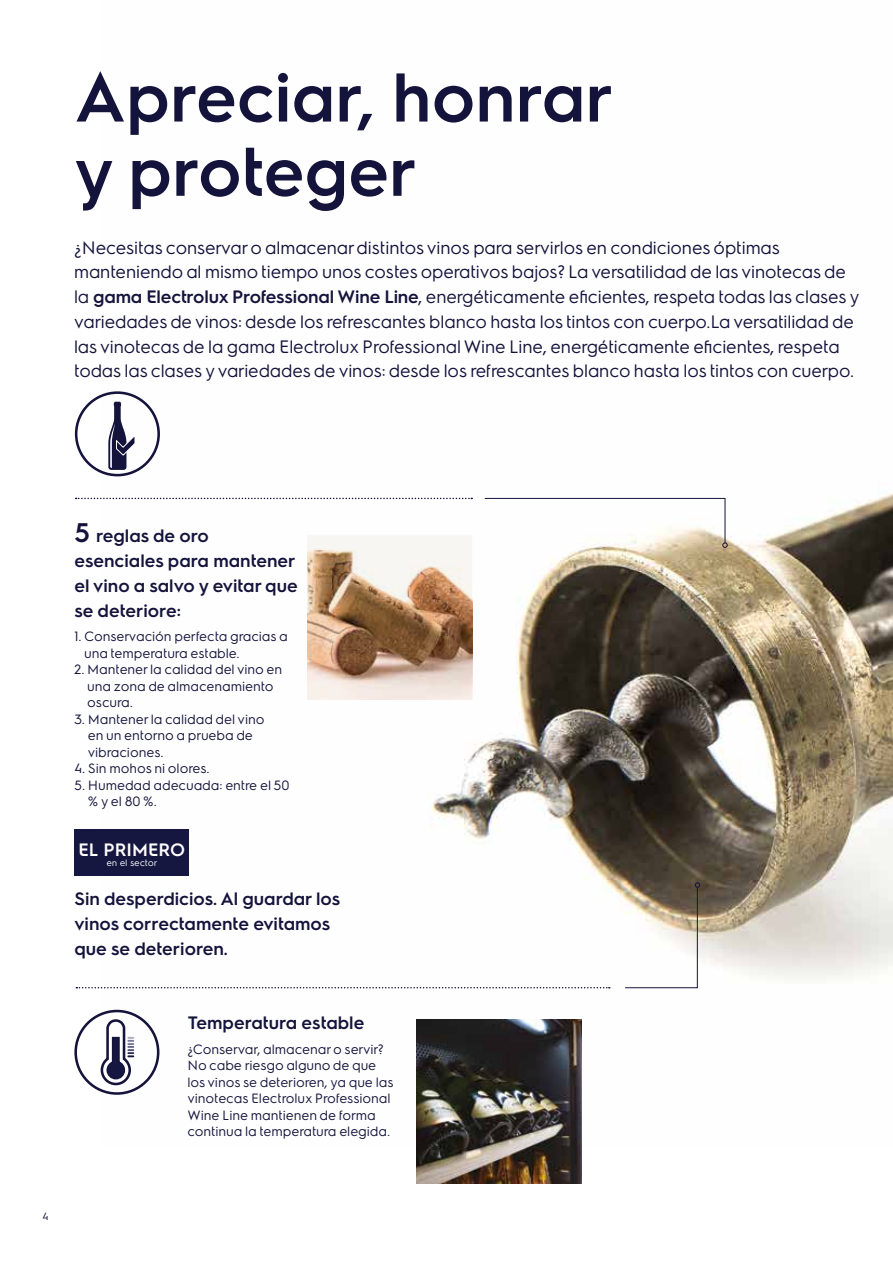
<style>
.page{position:relative;width:893px;height:1263px;background:#fff}
.page>*{position:absolute;margin:0;border:0;box-sizing:border-box;transform-origin:0 0}
.t1{font:600 69px/74.2px "Electrolux Sans";color:#14133b}
.t2{font:18px/24.8px "Electrolux Sans";letter-spacing:-.01em;color:#14133b}
.t3{font:600 18px/24.8px "Electrolux Sans";color:#14133b}
.t4{font:600 18px "Electrolux Sans";color:#fff}
.t5{font:13.5px/16.5px "Electrolux Sans";color:#14133b}
.t6{font:10.5px "Electrolux Sans";color:#14133b}
.t7{font:9.15px "Electrolux Sans";color:#fff}
.s1{font-weight:600}
.s2{font-size:27px}
</style>
<div class="page">
<img style="left:102px;top:391px;width:791px;height:755px">
<svg style="left:76px;top:498px;width:396px;height:1px"></svg>
<svg style="left:76px;top:987px;width:534px;height:1px"></svg>
<div style="left:75px;top:391px;width:85px;height:85px;border:3px solid #14133b;border-radius:50%"></div>
<svg style="left:108px;top:402px;width:28px;height:68px"></svg>
<div style="left:74px;top:829px;width:115px;height:46px;background:#161741"></div>
<svg style="left:484px;top:498px;width:243px;height:50px"></svg>
<svg style="left:625px;top:883px;width:75px;height:105px"></svg>
<img style="left:416px;top:1019px;width:165px;height:165px">
<div style="left:74px;top:1010px;width:85px;height:85px;border:3px solid #14133b;border-radius:50%"></div>
<svg style="left:100px;top:1018px;width:34px;height:68px"></svg>
<img style="left:307px;top:535px;width:165px;height:164px">
<h1 class="t1" style="left:74px;top:56px;width:541px">Apreciar, honrar y proteger</h1>
<p class="t2" style="left:74px;top:234px;width:787px">¿Necesitas conservar o almacenar distintos vinos para servirlos en condiciones óptimas manteniendo al mismo tiempo unos costes operativos bajos? La versatilidad de las vinotecas de la <span class="s1">gama Electrolux Professional Wine Line</span>, energéticamente eficientes, respeta todas las clases y variedades de vinos: desde los refrescantes blanco hasta los tintos con cuerpo.La versatilidad de las vinotecas de la gama Electrolux Professional Wine Line, energéticamente eficientes, respeta todas las clases y variedades de vinos: desde los refrescantes blanco hasta los tintos con cuerpo.</p>
<p class="t3" style="left:74px;top:522px;width:225px"><span class="s2">5</span> reglas de oro esenciales para mantener el vino a salvo y evitar que se deteriore:</p>
<p class="t5" style="left:84px;top:627px;width:205px;text-indent:-10px">1. Conservación perfecta gracias a una temperatura estable.</p>
<p class="t5" style="left:88px;top:660px;width:197px;text-indent:-13px">2. Mantener la calidad del vino en una zona de almacenamiento oscura.</p>
<p class="t5" style="left:88px;top:710px;width:178px;text-indent:-14px">3. Mantener la calidad del vino en un entorno a prueba de vibraciones.</p>
<p class="t5" style="left:74px;top:759px;width:137px">4. Sin mohos ni olores.</p>
<p class="t5" style="left:88px;top:776px;width:203px;text-indent:-14px">5. Humedad adecuada: entre el 50 % y el 80 %.</p>
<p class="t4" style="left:78px;top:837px;width:108px">EL PRIMERO</p>
<p class="t7" style="left:107px;top:857px;width:52px">en el sector</p>
<p class="t3" style="left:74px;top:885px;width:267px">Sin desperdicios. Al guardar los vinos correctamente evitamos que se deterioren.</p>
<p class="t3" style="left:188px;top:1009px;width:178px">Temperatura estable</p>
<p class="t5" style="left:188px;top:1040px;width:208px">¿Conservar, almacenar o servir?<br>No cabe riesgo alguno de que los vinos se deterioren, ya que las vinotecas Electrolux Professional<br>Wine Line mantienen de forma continua la temperatura elegida.</p>
<p class="t6" style="left:43px;top:1209px;width:8px">4</p>
</div>
